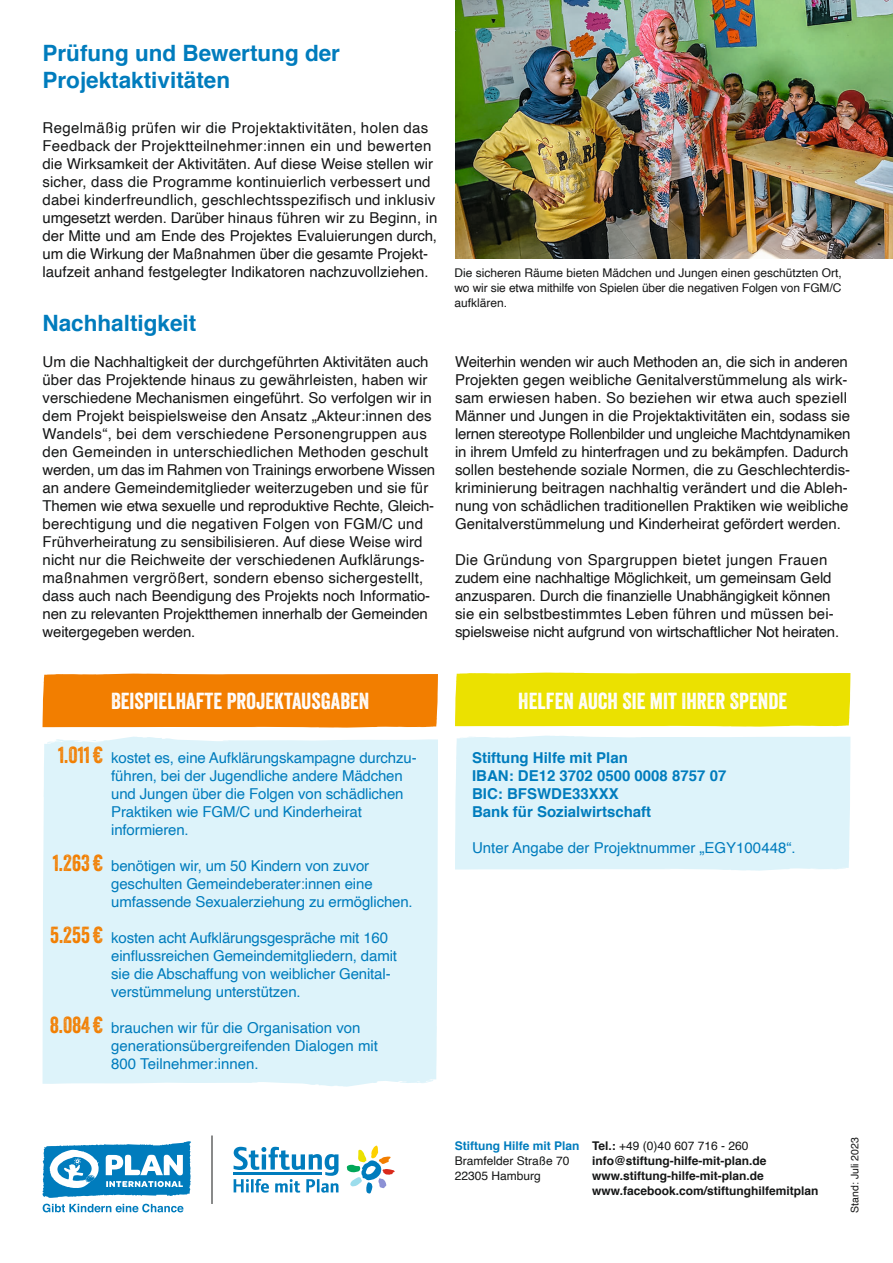
<style>
.page{position:relative;width:893px;height:1263px;background:#fff}
.page>*{position:absolute;margin:0;border:0;box-sizing:border-box;transform-origin:0 0}
.t1{font:22.5px "Veneer";color:#fff}
.t2{font:700 22.5px/27px "Helvetica";color:#007cbd}
.t3{font:22.5px "Veneer";color:#f27e00}
.t4{font:15px/18px "Helvetica";color:#151616}
.t5{font:15px/18px "Helvetica";letter-spacing:-.01em;color:#007cbd}
.t6{font:700 15px/18px "Helvetica";color:#007cbd}
.t7{font:12px/15px "Helvetica";color:#151616;text-align:justify}
.t8{font:700 12px/15px "Helvetica";color:#151616}
.t9{font:700 12px "Helvetica";color:#007cbd}
.t10{font:10.5px "Helvetica";color:#151616}
.s1{font-weight:400}
</style>
<div class="page">
<img style="left:455px;top:0;width:438px;height:259px">
<div style="left:43px;top:673px;width:395px;height:55px;background:#f27e00"></div>
<div style="left:43px;top:736px;width:395px;height:351px;background:#ddf3fa"></div>
<svg style="left:42px;top:1141px;width:149px;height:57px"></svg>
<svg style="left:43px;top:1204px;width:140px;height:8px"></svg>
<svg style="left:347px;top:1145px;width:48px;height:48px"></svg>
<svg style="left:234px;top:1147px;width:104px;height:45px"></svg>
<hr style="left:212px;top:1135px;width:1px;height:69px;background:#151616">
<div style="left:455px;top:673px;width:395px;height:54px;background:#ebe100"></div>
<div style="left:455px;top:735px;width:395px;height:136px;background:#ddf3fa"></div>
<h1 class="t2" style="left:43px;top:39px;width:299px">Prüfung und Bewertung der<br>Projektaktivitäten</h1>
<p class="t4" style="left:43px;top:119px;width:396px">Regelmäßig prüfen wir die Projektaktivitäten, holen das Feedback der Projektteilnehmer:innen ein und bewerten die Wirksamkeit der Aktivitäten. Auf diese Weise stellen wir sicher, dass die Programme kontinuierlich verbessert und dabei kinderfreundlich, geschlechtsspezifisch und inklusiv umgesetzt werden. Darüber hinaus führen wir zu Beginn, in der Mitte und am Ende des Projektes Evaluierungen durch, um die Wirkung der Maßnahmen über die gesamte Projekt&shy;laufzeit anhand festgelegter Indikatoren nachzuvollziehen.</p>
<h1 class="t2" style="left:43px;top:309px;width:155px">Nachhaltigkeit</h1>
<p class="t4" style="left:43px;top:353px;width:394px">Um die Nachhaltigkeit der durchgeführten Aktivitäten auch über das Projektende hinaus zu gewährleisten, haben wir verschiedene Mechanismen eingeführt. So verfolgen wir in dem Projekt beispielsweise den Ansatz „Akteur:innen des Wandels“, bei dem verschiedene Personengruppen aus den Gemeinden in unterschiedlichen Methoden geschult werden, um das im Rahmen von Trainings erworbene Wissen an andere Gemeindemitglieder weiterzugeben und sie für Themen wie etwa sexuelle und reproduktive Rechte, Gleich&shy;berechtigung und die negativen Folgen von FGM/C und Frühverheiratung zu sensibilisieren. Auf diese Weise wird nicht nur die Reichweite der verschiedenen Aufklärungs&shy;maßnahmen vergrößert, sondern ebenso sichergestellt, dass auch nach Beendigung des Projekts noch Informatio&shy;nen zu relevanten Projektthemen innerhalb der Gemeinden weitergegeben werden.</p>
<p class="t4" style="left:455px;top:353px;width:397px">Weiterhin wenden wir auch Methoden an, die sich in anderen Projekten gegen weibliche Genitalverstümmelung als wirk&shy;sam erwiesen haben. So beziehen wir etwa auch speziell Männer und Jungen in die Projektaktivitäten ein, sodass sie lernen stereotype Rollenbilder und ungleiche Machtdynamiken in ihrem Umfeld zu hinterfragen und zu bekämpfen. Dadurch sollen bestehende soziale Normen, die zu Geschlechterdis&shy;kriminierung beitragen nachhaltig verändert und die Ableh&shy;nung von schädlichen traditionellen Praktiken wie weibliche Genitalverstümmelung und Kinderheirat gefördert werden.</p>
<p class="t7" style="left:454px;top:265px;width:389px">Die sicheren Räume bieten Mädchen und Jungen einen geschützten Ort, wo wir sie etwa mithilfe von Spielen über die negativen Folgen von FGM/C aufklären.</p>
<p class="t4" style="left:455px;top:551px;width:386px">Die Gründung von Spargruppen bietet jungen Frauen zudem eine nachhaltige Möglichkeit, um gemeinsam Geld anzusparen. Durch die finanzielle Unabhängigkeit können sie ein selbstbestimmtes Leben führen und müssen bei&shy;spielsweise nicht aufgrund von wirtschaftlicher Not heiraten.</p>
<h1 class="t1" style="left:111px;top:687px;width:260px">BEISPIELHAFTE PROJEKTAUSGABEN</h1>
<h1 class="t3" style="left:58px;top:741px;width:47px">1.011 €</h1>
<h1 class="t3" style="left:53px;top:849px;width:52px">1.263 €</h1>
<h1 class="t3" style="left:50px;top:921px;width:55px">5.255 €</h1>
<h1 class="t3" style="left:50px;top:1011px;width:54px">8.084 €</h1>
<p class="t5" style="left:111px;top:749px;width:307px">kostet es, eine Aufklärungskampagne durchzu&shy;führen, bei der Jugendliche andere Mädchen und Jungen über die Folgen von schädlichen Praktiken wie FGM/C und Kinderheirat informieren.</p>
<p class="t5" style="left:111px;top:857px;width:303px">benötigen wir, um 50 Kindern von zuvor geschulten Gemeindeberater:innen eine umfassende Sexualerziehung zu ermöglichen.</p>
<p class="t5" style="left:111px;top:929px;width:287px">kosten acht Aufklärungsgespräche mit 160 einflussreichen Gemeindemitgliedern, damit sie die Abschaffung von weiblicher Genital&shy;verstümmelung unterstützen.</p>
<p class="t5" style="left:111px;top:1019px;width:268px">brauchen wir für die Organisation von generationsübergreifenden Dialogen mit<br>800 Teilnehmer:innen.</p>
<h1 class="t1" style="left:518px;top:687px;width:270px">HELFEN AUCH SIE MIT IHRER SPENDE</h1>
<p class="t6" style="left:472px;top:748px;width:256px">Stiftung Hilfe mit Plan<br>IBAN: DE12 3702 0500 0008 8757 07<br>BIC: BFSWDE33XXX<br>Bank für Sozialwirtschaft</p>
<p class="t5" style="left:472px;top:839px;width:325px">Unter Angabe der Projektnummer „EGY100448“.</p>
<p class="t9" style="left:455px;top:1136px;width:126px">Stiftung Hilfe mit Plan</p>
<p class="t7" style="left:455px;top:1154px;width:116px">Bramfelder Straße 70<br>22305 Hamburg</p>
<p class="t8" style="left:592px;top:1138px;width:228px">Tel.: <span class="s1">+49 (0)40 607 716 - 260 </span>info@stiftung-hilfe-mit-plan.de www.stiftung-hilfe-mit-plan.de www.facebook.com/stiftunghilfemitplan</p>
<p class="t10" style="left:846px;top:1213px;width:77px;rotate:-90deg">Stand: Juli 2023</p>
</div>
